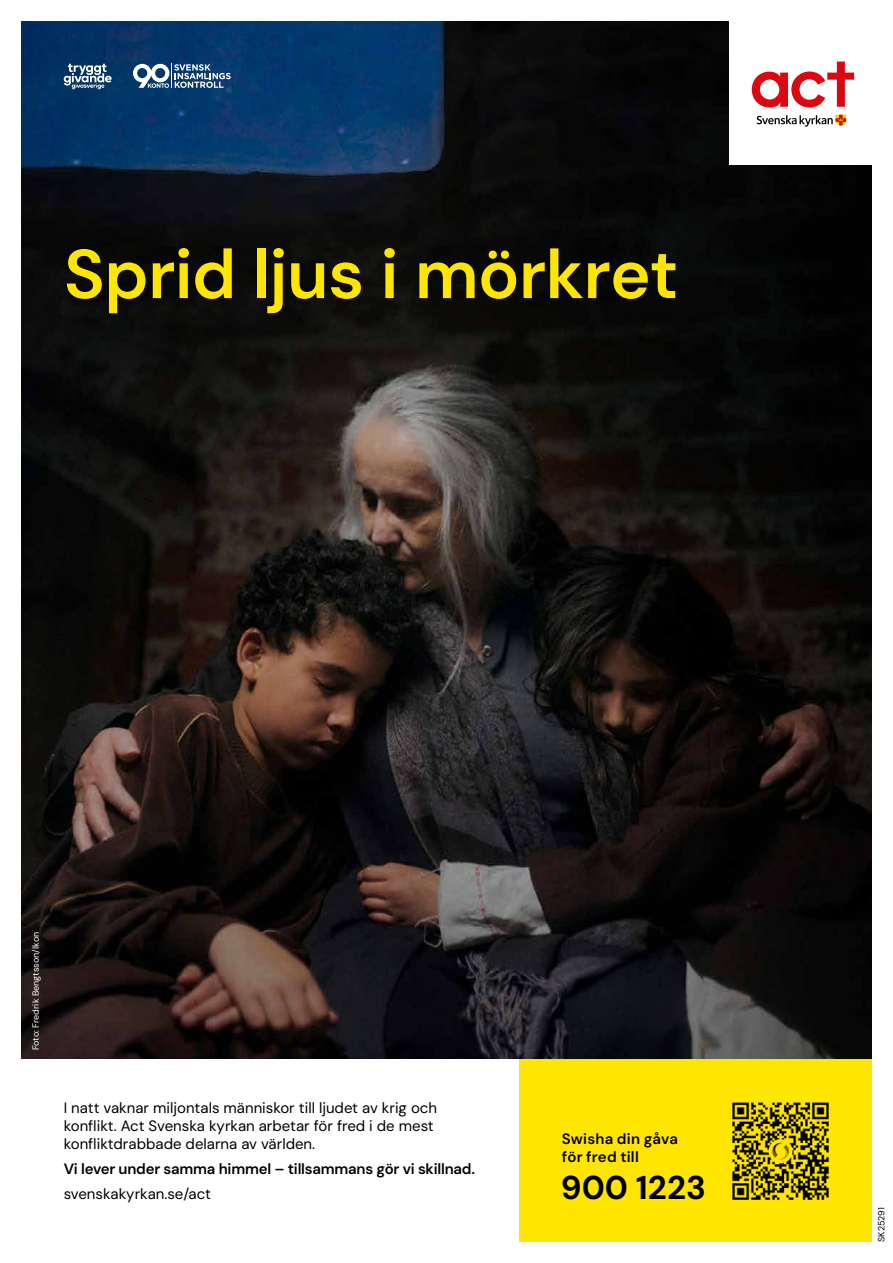
<style>
.page{position:relative;width:893px;height:1263px;background:#fff}
.page>*{position:absolute;margin:0;border:0;box-sizing:border-box;transform-origin:0 0}
.t1{font:600 69px "DM Sans";letter-spacing:-.01em;color:#ffe600}
.t2{font:700 33px "DM Sans";color:#000}
.t3{font:15px/18px "DM Sans";color:#000}
.t4{font:600 15px "DM Sans";letter-spacing:-.015em;color:#000}
.t5{font:600 15px/18px "DM Sans";letter-spacing:.015em;color:#000}
.t6{font:9px "DM Sans";color:#fff}
.t7{font:9px "DM Sans";letter-spacing:-.005em;color:#000}
</style>
<div class="page">
<img style="left:21px;top:21px;width:851px;height:1038px">
<div style="left:519px;top:1059px;width:353px;height:183px;background:#ffe600"></div>
<img style="left:732px;top:1102px;width:97px;height:97px">
<div style="left:730px;top:0;width:163px;height:164px;background:#fff"></div>
<svg style="left:752px;top:62px;width:102px;height:46px"></svg>
<svg style="left:756px;top:115px;width:90px;height:12px"></svg>
<svg style="left:133px;top:64px;width:98px;height:24px"></svg>
<svg style="left:64px;top:64px;width:48px;height:25px"></svg>
<h1 class="t1" style="left:64px;top:231px;width:616px">Sprid ljus i mörkret</h1>
<p class="t6" style="left:30px;top:1050px;width:120px;rotate:-90deg">Foto: Fredrik Bengtsson/Ikon</p>
<p class="t3" style="left:64px;top:1098px;width:375px">I natt vaknar miljontals människor till ljudet av krig och -konflikt. Act Svenska kyrkan arbetar för fred i de mest -konfliktdrabbade delarna av världen.</p>
<p class="t4" style="left:64px;top:1159px;width:413px">Vi lever under samma himmel – tillsammans gör vi skillnad.</p>
<p class="t3" style="left:64px;top:1185px;width:149px">svenskakyrkan.se/act</p>
<p class="t5" style="left:562px;top:1129px;width:118px">Swisha din gåva för fred till</p>
<h2 class="t2" style="left:561px;top:1167px;width:147px">900 1223</h2>
<p class="t7" style="left:876px;top:1242px;width:36px;rotate:-90deg">SK25291</p>
</div>
